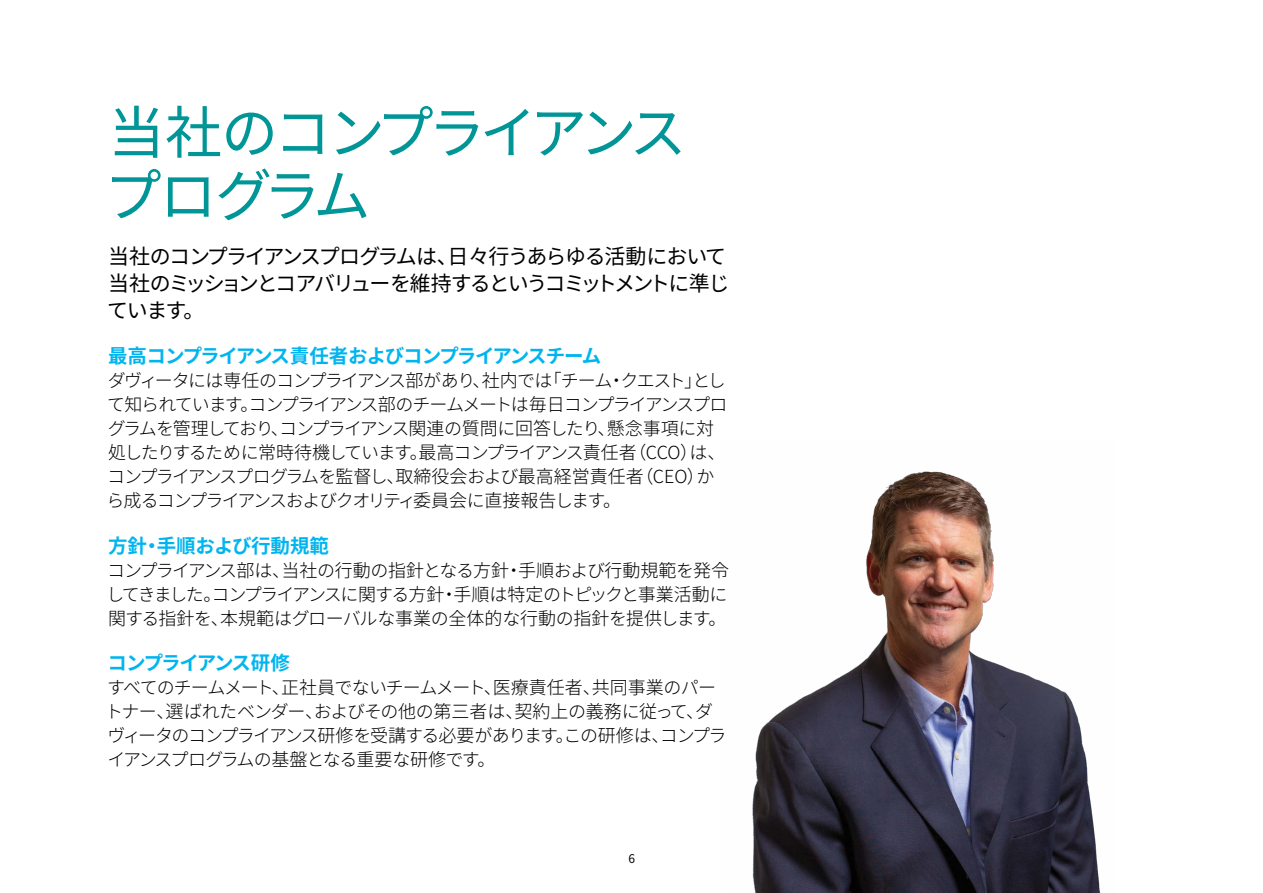
<style>
.page{position:relative;width:1263px;height:893px;background:#fff}
.page>*{position:absolute;margin:0;border:0;box-sizing:border-box;transform-origin:0 0}
.t1{font:57px/63px "Noto Sans JP";letter-spacing:-.095em;color:#009596}
.t2{font:21px/27px "Noto Sans JP";letter-spacing:-.085em;color:#000}
.t3{font:700 19.5px "Noto Sans JP";letter-spacing:-.05em;color:#00b5ef}
.t4{font:700 19.5px "Noto Sans JP";color:#00b5ef}
.t5{font:700 19.5px "Noto Sans JP";letter-spacing:-.1em;color:#00b5ef}
.t6{font:300 18px/24px "Noto Sans JP";letter-spacing:-.055em;color:#000}
.t7{font:12px "Noto Sans JP";color:#000}
</style>
<div class="page">
<img style="left:752px;top:471px;width:349px;height:422px">
<h1 class="t1" style="left:105px;top:102px;width:583px">当社のコンプライアンスプログラム</h1>
<p class="t2" style="left:107px;top:243px;width:624px">当社のコンプライアンスプログラムは、日々行うあらゆる活動において当社のミッションとコアバリューを維持するというコミットメントに準じています。</p>
<p class="t3" style="left:108px;top:345px;width:495px">最高コンプライアンス責任者およびコンプライアンスチーム</p>
<p class="t6" style="left:107px;top:369px;width:622px">ダヴィータには専任のコンプライアンス部があり、社内では「チーム・クエスト」として知られています。コンプライアンス部のチームメートは毎日コンプライアンスプログラムを管理しており、コンプライアンス関連の質問に回答したり、懸念事項に対処したりするために常時待機しています。最高コンプライアンス責任者（CCO）は、コンプライアンスプログラムを監督し、取締役会および最高経営責任者（CEO）から成るコンプライアンスおよびクオリティ委員会に直接報告します。</p>
<p class="t4" style="left:108px;top:535px;width:222px">方針・手順および行動規範</p>
<p class="t6" style="left:107px;top:559px;width:624px;text-align:justify">コンプライアンス部は、当社の行動の指針となる方針・手順および行動規範を発令してきました。コンプライアンスに関する方針・手順は特定のトピックと事業活動に関する指針を、本規範はグローバルな事業の全体的な行動の指針を提供します。</p>
<p class="t5" style="left:107px;top:652px;width:184px">コンプライアンス研修</p>
<p class="t6" style="left:105px;top:676px;width:623px">すべてのチームメート、正社員でないチームメート、医療責任者、共同事業のパートナー、選ばれたベンダー、およびその他の第三者は、契約上の義務に従って、ダヴィータのコンプライアンス研修を受講する必要があります。この研修は、コンプライアンスプログラムの基盤となる重要な研修です。</p>
<p class="t7" style="left:628px;top:852px;width:8px">6</p>
</div>
